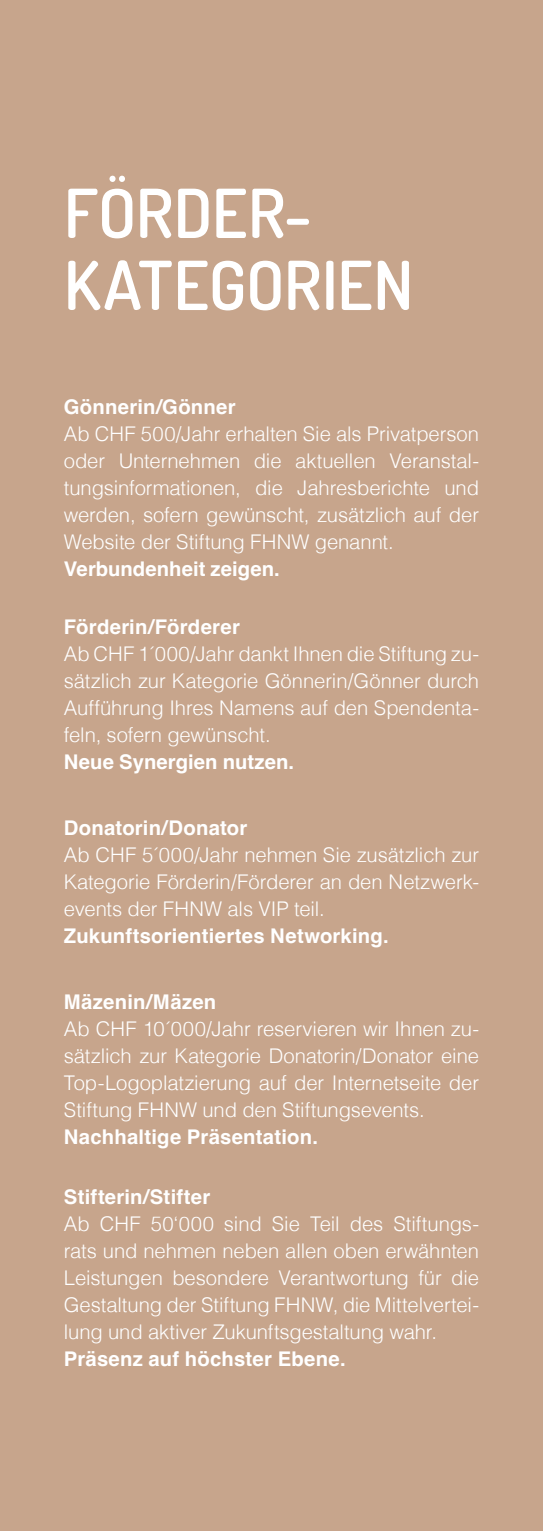
<style>
.page{position:relative;width:543px;height:1531px;background:#fff}
.page>*{position:absolute;margin:0;border:0;box-sizing:border-box;transform-origin:0 0}
.t1{font:600 67.5px/72px "Dosis";color:#fff}
.t2{font:300 20.25px/27px "Helvetica";letter-spacing:-.005em;color:#fff;text-align:justify}
.t3{font:700 20.25px "Helvetica";letter-spacing:.01em;color:#fff}
</style>
<div class="page">
<div style="left:0;top:0;width:542px;height:1531px;background:#c7a58c"></div>
<h1 class="t1" style="left:64px;top:176px;width:350px">FÖRDER-<br>KATEGORIEN</h1>
<p class="t3" style="left:64px;top:394px;width:173px">Gönnerin/Gönner</p>
<p class="t2" style="left:64px;top:420px;width:416px">Ab CHF 500/Jahr erhalten Sie als Privatperson oder Unternehmen die aktuellen Veranstal&shy;tungsinformationen, die Jahresberichte und werden, sofern gewünscht, zusätzlich auf der Website der Stiftung FHNW genannt.</p>
<p class="t3" style="left:64px;top:556px;width:217px">Verbundenheit zeigen.</p>
<p class="t3" style="left:64px;top:614px;width:177px">Förderin/Förderer</p>
<p class="t2" style="left:64px;top:640px;width:416px">Ab CHF 1´000/Jahr dankt Ihnen die Stiftung zu&shy;sätzlich zur Kategorie Gönnerin/Gönner durch Aufführung Ihres Namens auf den Spendenta&shy;feln, sofern gewünscht.</p>
<p class="t3" style="left:64px;top:749px;width:231px">Neue Synergien nutzen.</p>
<p class="t3" style="left:64px;top:815px;width:185px">Donatorin/Donator</p>
<p class="t2" style="left:64px;top:841px;width:416px">Ab CHF 5´000/Jahr nehmen Sie zusätzlich zur Kategorie Förderin/Förderer an den Netzwerk&shy;events der FHNW als VIP teil.</p>
<p class="t3" style="left:64px;top:923px;width:326px">Zukunftsorientiertes Networking.</p>
<p class="t3" style="left:64px;top:989px;width:154px">Mäzenin/Mäzen</p>
<p class="t2" style="left:64px;top:1014px;width:416px">Ab CHF 10´000/Jahr reservieren wir Ihnen zu&shy;sätzlich zur Kategorie Donatorin/Donator eine Top-Logoplatzierung auf der Internetseite der Stiftung FHNW und den Stiftungsevents.</p>
<p class="t3" style="left:64px;top:1124px;width:255px">Nachhaltige Präsentation.</p>
<p class="t3" style="left:64px;top:1185px;width:148px">Stifterin/Stifter</p>
<p class="t2" style="left:64px;top:1210px;width:416px">Ab CHF 50‘000 sind Sie Teil des Stiftungs&shy;rats und nehmen neben allen oben erwähnten Leistungen besondere Verantwortung für die Gestaltung der Stiftung FHNW, die Mittelvertei&shy;lung und aktiver Zukunftsgestaltung wahr.</p>
<p class="t3" style="left:64px;top:1347px;width:283px">Präsenz auf höchster Ebene.</p>
</div>
